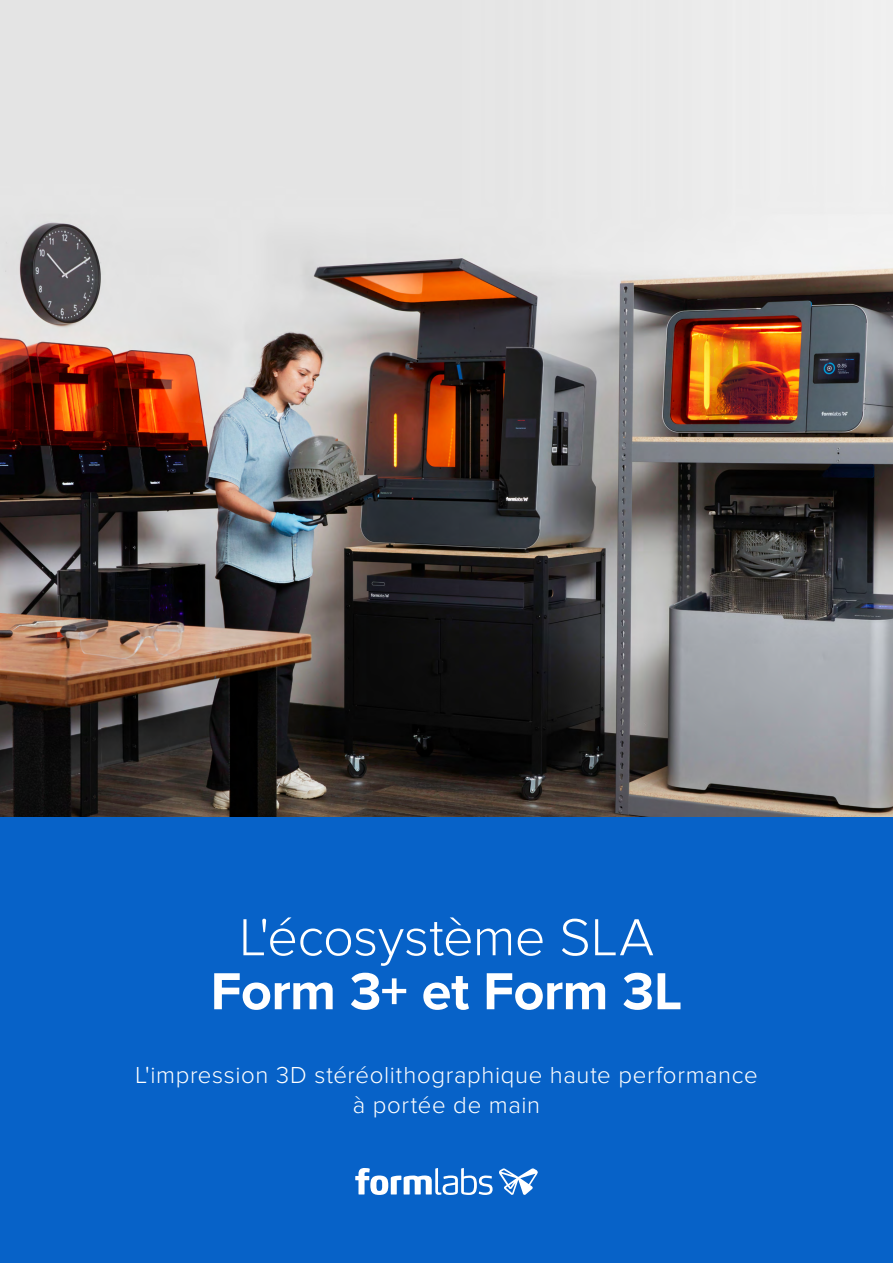
<style>
.page{position:relative;width:893px;height:1263px;background:#fff}
.page>*{position:absolute;margin:0;border:0;box-sizing:border-box;transform-origin:0 0}
.t1{font:300 54px "Proxima Nova";letter-spacing:-.01em;color:#fff}
.t2{font:700 54px "Proxima Nova";letter-spacing:-.01em;color:#fff}
.t3{font:300 24px/30px "Proxima Nova";letter-spacing:.025em;color:#fff;text-align:center}
</style>
<div class="page">
<img style="left:0;top:0;width:893px;height:818px">
<div style="left:0;top:818px;width:893px;height:445px;background:#0762c8"></div>
<svg style="left:355px;top:1168px;width:138px;height:27px"></svg>
<svg style="left:499px;top:1168px;width:39px;height:27px"></svg>
<h1 class="t1" style="left:239px;top:906px;width:417px">L'écosystème SLA</h1>
<h1 class="t2" style="left:211px;top:960px;width:473px">Form 3+ et Form 3L</h1>
<p class="t3" style="left:135px;top:1060px;width:624px">L'impression 3D stéréolithographique haute performance à portée de main</p>
</div>
